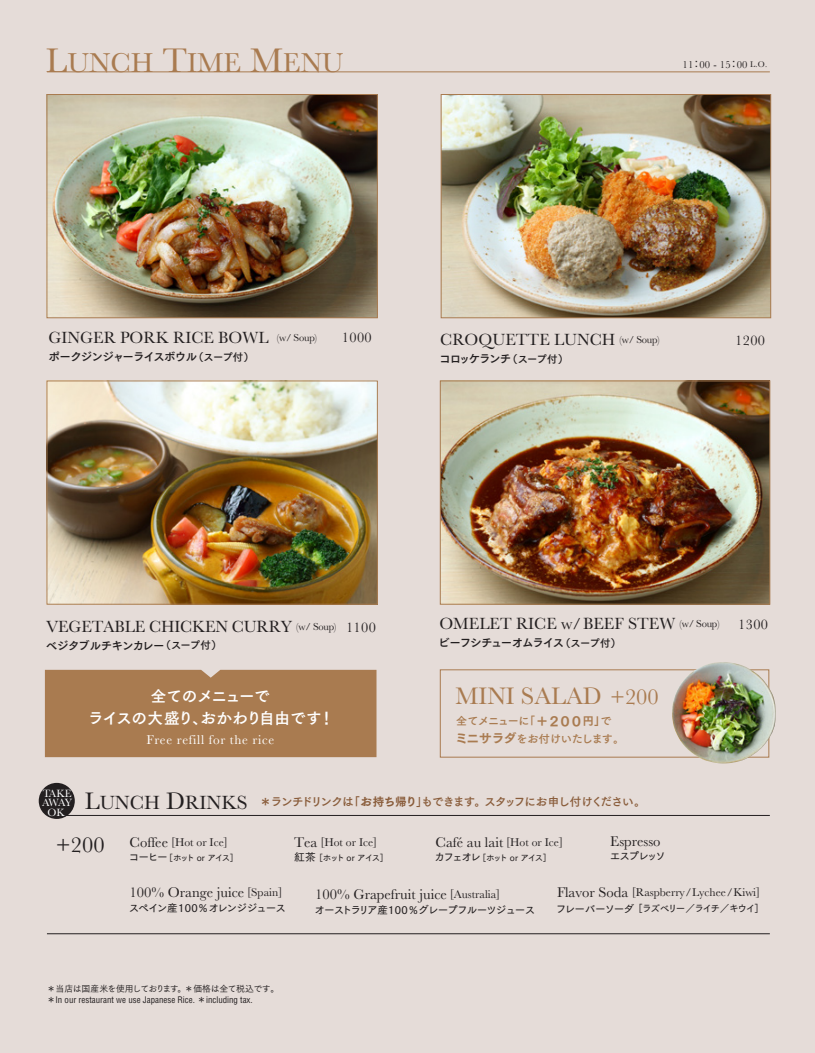
<style>
.page{position:relative;width:815px;height:1053px;background:#fff}
.page>*{position:absolute;margin:0;border:0;box-sizing:border-box;transform-origin:0 0}
.t1{font:28.38px "Baskerville";color:#a97b50}
.t2{font:24.75px "Baskerville";color:#a97b50}
.t3{font:19.88px "Baskerville";color:#231f20}
.t4{font:16.88px "Baskerville";color:#231f20}
.t5{font:15.62px/21.4px "Tsuku Go Pro B";letter-spacing:-.03em;color:#fff;text-align:center}
.t6{font:14.62px "Baskerville";color:#231f20}
.t7{font:14.38px "Baskerville";letter-spacing:.025em;color:#231f20}
.t8{font:13.25px "Baskerville";letter-spacing:.05em;color:#fff}
.t9{font:11.75px "Baskerville";color:#231f20}
.t10{font:11.5px "Tsuku Go Pro B";letter-spacing:-.095em;color:#231f20}
.t11{font:11.5px "Tsuku Go Pro B";letter-spacing:-.08em;color:#8a5d3b}
.t12{font:11.5px "Tsuku Go Pro B";letter-spacing:-.055em;color:#231f20}
.t13{font:11.5px "Tsuku Go Pro B";letter-spacing:-.125em;color:#231f20}
.t14{font:11.12px/17.8px "Tsuku Go Pro B";letter-spacing:-.035em;color:#a97b50}
.t15{font:10.88px/9.4px "Baskerville";letter-spacing:-.06em;color:#fff;text-align:center}
.t16{font:10.75px "Tsuku Go Pro D";letter-spacing:-.095em;color:#231f20}
.t17{font:10.75px "Tsuku Go Pro D";letter-spacing:-.075em;color:#231f20}
.t18{font:10.62px "Baskerville";letter-spacing:.025em;color:#231f20}
.t19{font:9.62px "Tsuku Go Pro D";letter-spacing:-.15em;color:#231f20}
.t20{font:condensed 8.88px "Helvetica";color:#231f20}
.t21{font:8.88px "Tsuku Go Pro M";letter-spacing:-.05em;color:#231f20}
.t22{font:8.62px "Tsuku Go Pro D";letter-spacing:-.165em;color:#231f20}
.s1{font-size:35.38px}
.s2{font-family:"Tsuku Go Pro M"}
.s3{font-size:8.5px}
.s4{font-size:10.5px}
.s5{font-size:10.38px}
.s6{font-size:14.38px}
.s7{font-size:22.38px}
.s8{font-family:"Tsuku Go Pro E";font-size:12.75px}
.s9{font-family:"Tsuku Go Pro E"}
.s10{font-size:24.75px}
.s11{font-size:14.62px}
.s12{font-size:10.75px}
.s13{font-size:11.75px}
.s14{font-family:"Tsuku Go Pro M";font-stretch:normal}
</style>
<div class="page">
<img style="left:0;top:0;width:815px;height:1051px">
<hr style="left:408px;top:1px;width:1px;height:1052px;background:#6c6d70">
<h1 class="t1" style="left:46px;top:44px;width:299px"><span class="s1">L</span>UNCH <span class="s1">T</span>IME <span class="s1">M</span>ENU</h1>
<p class="t18" style="left:683px;top:57px;width:86px">11<span class="s2">：</span>00 - 15<span class="s2">：</span>00 <span class="s3">L.O.</span></p>
<p class="t4" style="left:49px;top:326px;width:270px">GINGER PORK RICE BOWL <span class="s4">(w/ Soup)</span></p>
<p class="t10" style="left:48px;top:347px;width:207px">ポークジンジャーライスボウル<span class="s5">（スープ付）</span></p>
<p class="t7" style="left:342px;top:328px;width:31px">1000</p>
<p class="t4" style="left:440px;top:329px;width:221px">CROQUETTE LUNCH <span class="s4">(w/ Soup)</span></p>
<p class="t13" style="left:440px;top:349px;width:130px">コロッケランチ<span class="s5">（スープ付）</span></p>
<p class="t7" style="left:735px;top:331px;width:31px">1200</p>
<p class="t4" style="left:46px;top:615px;width:331px">VEGETABLE CHICKEN CURRY <span class="s4">(w/ Soup)</span> <span class="s6">1100</span></p>
<p class="t12" style="left:46px;top:635px;width:177px">ベジタブルチキンカレー<span class="s5">（スープ付）</span></p>
<p class="t5" style="left:88px;top:684px;width:248px">全てのメニューで<br>ライスの大盛り、おかわり自由です！</p>
<p class="t8" style="left:146px;top:731px;width:129px">Free refill for the rice</p>
<p class="t4" style="left:439px;top:613px;width:282px">OMELET RICE w/ BEEF STEW <span class="s4">(w/ Soup)</span></p>
<p class="t10" style="left:438px;top:633px;width:184px">ビーフシチューオムライス<span class="s5">（スープ付）</span></p>
<h2 class="t2" style="left:456px;top:680px;width:205px">MINI SALAD <span class="s7">+200</span></h2>
<p class="t14" style="left:455px;top:710px;width:171px">全てメニューに「<span class="s8">＋２００</span><span class="s9">円」</span>で<span class="s8">ミニサラダ</span>をお付けいたします。</p>
<p class="t7" style="left:738px;top:615px;width:31px">1300</p>
<p class="t15" style="left:42px;top:789px;width:32px">TAKE<br>AWAY<br>OK</p>
<p class="t3" style="left:85px;top:789px;width:165px"><span class="s10">L</span>UNCH <span class="s10">D</span>RINKS</p>
<p class="t9" style="left:56px;top:834px;width:173px"><span class="s7">+200</span> <span class="s11">Coffee</span> [Hot or Ice]</p>
<p class="t22" style="left:129px;top:850px;width:111px"><span class="s12">コーヒー</span>［ホット or アイス］</p>
<p class="t11" style="left:260px;top:792px;width:387px">＊ランチドリンクは「<span class="s9">お持ち帰り</span>」もできます。スタッフにお申し付けください。</p>
<p class="t9" style="left:294px;top:834px;width:85px"><span class="s11">Tea</span> [Hot or Ice]</p>
<p class="t22" style="left:294px;top:850px;width:96px"><span class="s12">紅茶</span> ［ホット or アイス］</p>
<p class="t6" style="left:435px;top:832px;width:129px">Café au lait <span class="s13">[Hot or Ice]</span></p>
<p class="t22" style="left:435px;top:850px;width:118px"><span class="s12">カフェオレ</span>［ホット or アイス］</p>
<p class="t6" style="left:610px;top:831px;width:52px">Espresso</p>
<p class="t16" style="left:610px;top:847px;width:58px">エスプレッソ</p>
<p class="t6" style="left:130px;top:883px;width:154px">100% Orange juice <span class="s13">[Spain]</span></p>
<p class="t17" style="left:129px;top:898px;width:159px">スペイン産100％オレンジジュース</p>
<p class="t21" style="left:47px;top:981px;width:234px">＊当店は国産米を使用しております。＊価格は全て税込です。</p>
<p class="t20" style="left:47px;top:994px;width:208px"><span class="s14">＊</span>In our restaurant we use Japanese Rice. <span class="s14">＊</span>including tax.</p>
<p class="t6" style="left:315px;top:885px;width:187px">100% Grapefruit juice <span class="s13">[Australia]</span></p>
<p class="t16" style="left:314px;top:900px;width:222px">オーストラリア産100％グレープフルーツジュース</p>
<p class="t9" style="left:557px;top:884px;width:205px"><span class="s11">Flavor Soda</span> [Raspberry/Lychee/Kiwi]</p>
<p class="t19" style="left:556px;top:900px;width:210px"><span class="s12">フレーバーソーダ</span> ［ラズベリー／ライチ／キウイ］</p>
</div>
